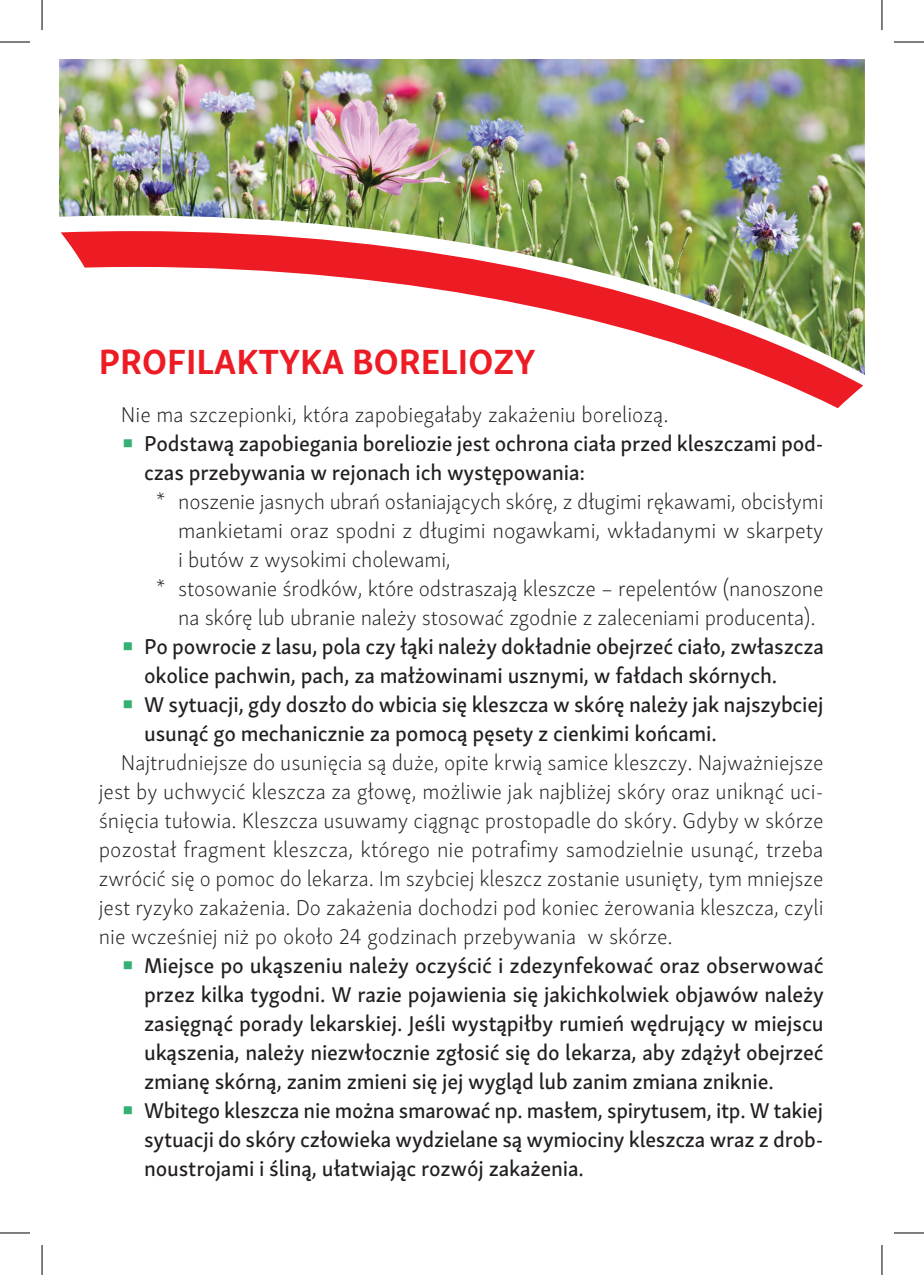
<style>
.page{position:relative;width:924px;height:1275px;background:#fff}
.page>*{position:absolute;margin:0;border:0;box-sizing:border-box;transform-origin:0 0}
._002_Akapit_zwykły{font:700 36px "Skolar Sans Pro";color:#ed1c24}
.t1{font:500 22px/29px "Skolar Sans Pro";letter-spacing:-.01em;color:#231f20}
._002_Akapit_zwykły-2{font:300 22px/29px "Skolar Sans Pro";letter-spacing:-.01em;color:#231f20;text-align:justify}
.s1{font-size:30px;color:#35af73}
</style>
<div class="page">
<img style="left:59px;top:59px;width:805px;height:316px">
<svg style="left:61px;top:231px;width:801px;height:177px"></svg>
<hr style="left:0;top:42px;width:30px;height:1px;background:#000">
<hr style="left:893px;top:42px;width:30px;height:1px;background:#000">
<hr style="left:0;top:1232px;width:30px;height:1px;background:#000">
<hr style="left:893px;top:1232px;width:30px;height:1px;background:#000">
<hr style="left:42px;top:0;width:1px;height:30px;background:#000">
<hr style="left:42px;top:1245px;width:1px;height:30px;background:#000">
<hr style="left:881px;top:0;width:1px;height:30px;background:#000">
<hr style="left:881px;top:1245px;width:1px;height:30px;background:#000">
<p class="_002_Akapit_zwykły" style="left:99px;top:332px;width:438px">PROFILAKTYKA BORELIOZY</p>
<p class="_002_Akapit_zwykły-2" style="left:121px;top:399px;width:549px">Nie ma szczepionki, która zapobiegałaby zakażeniu boreliozą.</p>
<p class="t1" style="left:144px;top:427px;width:680px;text-indent:-23px"><span class="s1">■</span> Podstawą zapobiegania boreliozie jest ochrona ciała przed kleszczami pod&shy;czas przebywania w rejonach ich występowania:</p>
<p class="_002_Akapit_zwykły-2" style="left:178px;top:486px;width:646px;text-indent:-23px">* noszenie jasnych ubrań osłaniających skórę, z długimi rękawami, obcisłymi mankietami oraz spodni z długimi nogawkami, wkładanymi w skarpety i butów z wysokimi cholewami,</p>
<p class="_002_Akapit_zwykły-2" style="left:178px;top:573px;width:646px;text-indent:-23px">* stosowanie środków, które odstraszają kleszcze – repelentów (nanoszone na skórę lub ubranie należy stosować zgodnie z zaleceniami producenta).</p>
<p class="t1" style="left:144px;top:630px;width:681px;text-indent:-23px"><span class="s1">■</span> Po powrocie z lasu, pola czy łąki należy dokładnie obejrzeć ciało, zwłaszcza okolice pachwin, pach, za małżowinami usznymi, w fałdach skórnych.</p>
<p class="t1" style="left:144px;top:688px;width:680px;text-indent:-23px"><span class="s1">■</span> W sytuacji, gdy doszło do wbicia się kleszcza w skórę należy jak najszybciej usunąć go mechanicznie za pomocą pęsety z cienkimi końcami.</p>
<p class="_002_Akapit_zwykły-2" style="left:99px;top:747px;width:726px;text-indent:22px">Najtrudniejsze do usunięcia są duże, opite krwią samice kleszczy. Najważniejsze jest by uchwycić kleszcza za głowę, możliwie jak najbliżej skóry oraz uniknąć uci&shy;śnięcia tułowia. Kleszcza usuwamy ciągnąc prostopadle do skóry. Gdyby w skórze pozostał fragment kleszcza, którego nie potrafimy samodzielnie usunąć, trzeba zwrócić się o pomoc do lekarza. Im szybciej kleszcz zostanie usunięty, tym mniejsze jest ryzyko zakażenia. Do zakażenia dochodzi pod koniec żerowania kleszcza, czyli nie wcześniej niż po około 24 godzinach przebywania w skórze.</p>
<p class="t1" style="left:144px;top:949px;width:681px;text-align:justify;text-indent:-23px"><span class="s1">■</span> Miejsce po ukąszeniu należy oczyścić i zdezynfekować oraz obserwować przez kilka tygodni. W razie pojawienia się jakichkolwiek objawów należy zasięgnąć porady lekarskiej. Jeśli wystąpiłby rumień wędrujący w miejscu ukąszenia, należy niezwłocznie zgłosić się do lekarza, aby zdążył obejrzeć zmianę skórną, zanim zmieni się jej wygląd lub zanim zmiana zniknie.</p>
<p class="t1" style="left:144px;top:1094px;width:680px;text-align:justify;text-indent:-23px"><span class="s1">■</span> Wbitego kleszcza nie można smarować np. masłem, spirytusem, itp. W takiej sytuacji do skóry człowieka wydzielane są wymiociny kleszcza wraz z drob&shy;noustrojami i śliną, ułatwiając rozwój zakażenia.</p>
</div>
